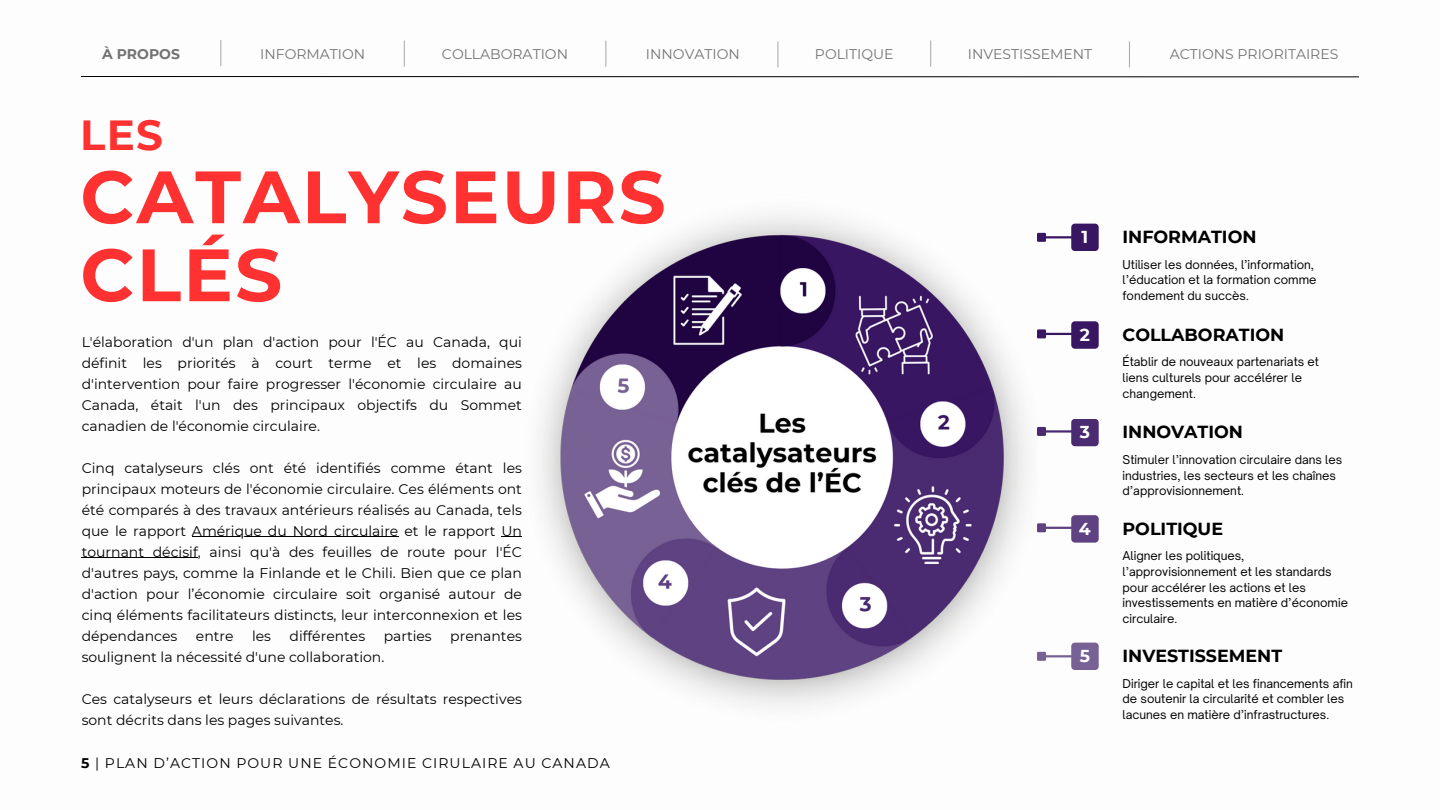
<style>
.page{position:relative;width:1440px;height:810px;background:#fff}
.page>*{position:absolute;margin:0;border:0;box-sizing:border-box;transform-origin:0 0}
.t1{font:700 74px/78px "Montserrat";letter-spacing:.03em;color:#ff3131}
.t2{font:700 42px "Montserrat";color:#ff3131}
.t3{font:700 17.5px "Montserrat";color:#000}
.t4{font:700 17.2px "Montserrat";color:#fff}
.t5{font:14px/21px "Montserrat";color:#000;text-align:justify}
.t6{font:14px "Montserrat";color:#737373}
.t7{font:14px "Montserrat";letter-spacing:.075em;color:#000}
.t8{font:700 14px "Montserrat";color:#737373}
.t9{font:11.7px/15.5px "Open Sauce One";color:#000}
.s1{font-weight:700}
</style>
<div class="page">
<img style="left:538px;top:214px;width:491px;height:494px">
<hr style="left:192px;top:537px;width:206px;height:1px;background:#000">
<hr style="left:82px;top:558px;width:116px;height:1px;background:#000">
<div style="left:1071px;top:224px;width:28px;height:27px;background:#391662;border-radius:4px"></div>
<div style="left:1071px;top:321px;width:28px;height:28px;background:#391662;border-radius:4px"></div>
<div style="left:1071px;top:515px;width:28px;height:28px;background:#5f4282;border-radius:4px"></div>
<div style="left:1071px;top:419px;width:28px;height:27px;background:#4a2a70;border-radius:4px"></div>
<div style="left:1071px;top:643px;width:28px;height:27px;background:#786194;border-radius:4px"></div>
<hr style="left:1045px;top:236px;width:40px;height:2px;background:#391662">
<div style="left:1038px;top:234px;width:7px;height:7px;background:#391662"></div>
<div style="left:1037px;top:233px;width:9px;height:9px;border:2px solid #391662"></div>
<hr style="left:1045px;top:333px;width:40px;height:2px;background:#391662">
<div style="left:1038px;top:331px;width:7px;height:6px;background:#391662"></div>
<div style="left:1037px;top:329px;width:9px;height:9px;border:2px solid #391662"></div>
<hr style="left:1045px;top:430px;width:40px;height:3px;background:#4a2a70">
<div style="left:1038px;top:428px;width:7px;height:7px;background:#4a2a70"></div>
<div style="left:1037px;top:427px;width:9px;height:9px;border:2px solid #4a2a70"></div>
<hr style="left:1045px;top:527px;width:40px;height:2px;background:#5f4282">
<div style="left:1038px;top:524px;width:7px;height:7px;background:#5f4282"></div>
<div style="left:1037px;top:523px;width:9px;height:9px;border:2px solid #5f4282"></div>
<hr style="left:1045px;top:655px;width:40px;height:2px;background:#786194">
<div style="left:1038px;top:653px;width:7px;height:7px;background:#786194"></div>
<div style="left:1037px;top:652px;width:9px;height:9px;border:2px solid #786194"></div>
<svg style="left:81px;top:76px;width:1278px;height:2px;background:#7d7d7d"></svg>
<svg style="left:220px;top:40px;width:1px;height:26px"></svg>
<svg style="left:404px;top:41px;width:1px;height:26px"></svg>
<svg style="left:605px;top:41px;width:1px;height:26px"></svg>
<svg style="left:778px;top:41px;width:1px;height:27px"></svg>
<svg style="left:930px;top:41px;width:1px;height:26px"></svg>
<svg style="left:1129px;top:41px;width:1px;height:27px"></svg>
<p class="t8" style="left:102px;top:45px;width:79px">À PROPOS</p>
<p class="t6" style="left:260px;top:45px;width:107px">INFORMATION</p>
<p class="t6" style="left:442px;top:45px;width:128px">COLLABORATION</p>
<p class="t6" style="left:646px;top:45px;width:95px">INNOVATION</p>
<p class="t6" style="left:815px;top:45px;width:80px">POLITIQUE</p>
<p class="t6" style="left:968px;top:45px;width:126px">INVESTISSEMENT</p>
<p class="t6" style="left:1170px;top:45px;width:170px">ACTIONS PRIORITAIRES</p>
<p class="t2" style="left:80px;top:109px;width:84px">LES</p>
<p class="t1" style="left:80px;top:158px;width:587px">CATALYSEURS<br>CLÉS</p>
<p class="t5" style="left:82px;top:331px;width:442px">L'élaboration d'un plan d'action pour l'ÉC au Canada, qui définit les priorités à court terme et les domaines d'intervention pour faire progresser l'économie circulaire au Canada, était l'un des principaux objectifs du Sommet canadien de l'économie circulaire.</p>
<p class="t5" style="left:82px;top:457px;width:442px">Cinq catalyseurs clés ont été identifiés comme étant les principaux moteurs de l'économie circulaire. Ces éléments ont été comparés à des travaux antérieurs réalisés au Canada, tels que le rapport Amérique du Nord circulaire et le rapport Un tournant décisif, ainsi qu'à des feuilles de route pour l'ÉC d'autres pays, comme la Finlande et le Chili. Bien que ce plan d'action pour l’économie circulaire soit organisé autour de cinq éléments facilitateurs distincts, leur interconnexion et les dépendances</p>
<p class="t5" style="left:196px;top:625px;width:39px">entre</p>
<p class="t5" style="left:252px;top:625px;width:21px">les</p>
<p class="t5" style="left:290px;top:625px;width:77px">différentes</p>
<p class="t5" style="left:384px;top:625px;width:50px">parties</p>
<p class="t5" style="left:450px;top:625px;width:73px">prenantes</p>
<p class="t5" style="left:82px;top:646px;width:304px">soulignent la nécessité d'une collaboration.</p>
<p class="t5" style="left:82px;top:688px;width:442px">Ces catalyseurs et leurs déclarations de résultats respectives sont décrits dans les pages suivantes.</p>
<p class="t7" style="left:81px;top:754px;width:530px"><span class="s1">5</span> | PLAN D’ACTION POUR UNE ÉCONOMIE CIRULAIRE AU CANADA</p>
<p class="t4" style="left:1082px;top:226px;width:8px">1</p>
<p class="t4" style="left:1080px;top:324px;width:12px">2</p>
<p class="t3" style="left:1123px;top:226px;width:136px">INFORMATION</p>
<p class="t9" style="left:1123px;top:257px;width:196px">Utiliser les données, l’information, l’éducation et la formation comme fondement du succès.</p>
<p class="t3" style="left:1123px;top:324px;width:163px">COLLABORATION</p>
<p class="t9" style="left:1123px;top:354px;width:198px">Établir de nouveaux partenariats et liens culturels pour accélérer le changement.</p>
<p class="t4" style="left:1080px;top:422px;width:12px">3</p>
<p class="t3" style="left:1123px;top:421px;width:122px">INNOVATION</p>
<p class="t9" style="left:1123px;top:452px;width:221px">Stimuler l’innovation circulaire dans les industries, les secteurs et les chaînes d’approvisionnement.</p>
<p class="t4" style="left:1079px;top:518px;width:13px">4</p>
<p class="t3" style="left:1123px;top:518px;width:102px">POLITIQUE</p>
<p class="t9" style="left:1123px;top:548px;width:227px">Aligner les politiques, l’approvisionnement et les standards pour accélérer les actions et les investissements en matière d’économie circulaire.</p>
<p class="t4" style="left:1080px;top:645px;width:12px">5</p>
<p class="t3" style="left:1123px;top:645px;width:161px">INVESTISSEMENT</p>
<p class="t9" style="left:1123px;top:676px;width:232px">Diriger le capital et les financements afin de soutenir la circularité et combler les lacunes en matière d’infrastructures.</p>
</div>
